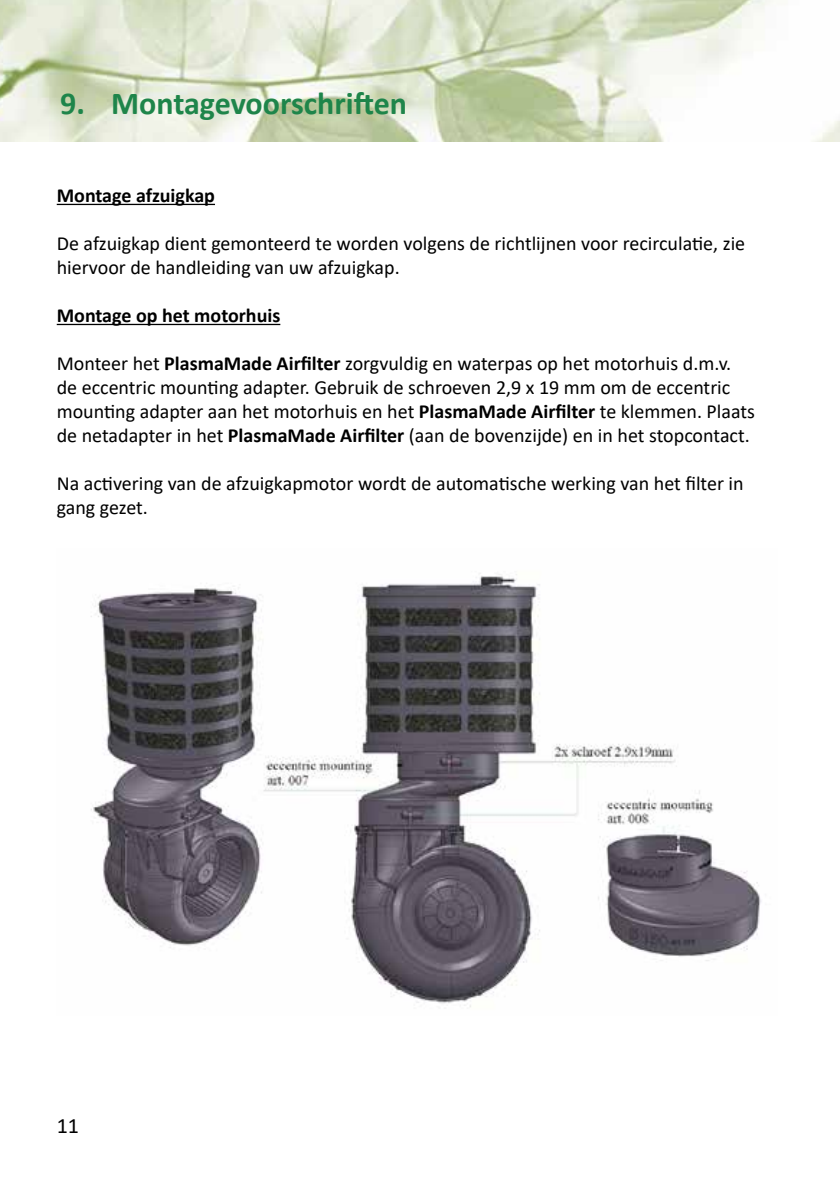
<style>
.page{position:relative;width:840px;height:1191px;background:#fff}
.page>*{position:absolute;margin:0;border:0;box-sizing:border-box;transform-origin:0 0}
.t1{font:700 32px "Calibri";color:#1e854a}
.t2{font:22px "Calibri";color:#000}
.t3{font:20px/24px "Calibri";color:#000}
.t4{font:700 20px "Calibri";color:#000}
.s1{font-weight:700}
</style>
<div class="page">
<img style="left:0;top:0;width:839px;height:142px">
<hr style="left:57px;top:204px;width:158px;height:1px;background:#000">
<hr style="left:57px;top:324px;width:223px;height:1px;background:#000">
<img style="left:91px;top:573px;width:671px;height:434px">
<h1 class="t1" style="left:60px;top:81px;width:348px">9. Montagevoorschriften</h1>
<p class="t4" style="left:57px;top:181px;width:160px">Montage afzuigkap</p>
<p class="t3" style="left:57px;top:231px;width:689px">De afzuigkap dient gemonteerd te worden volgens de richtlijnen voor recirculatie, zie hiervoor de handleiding van uw afzuigkap.</p>
<p class="t4" style="left:57px;top:301px;width:225px">Montage op het motorhuis</p>
<p class="t3" style="left:57px;top:351px;width:699px">Monteer het <span class="s1">PlasmaMade Airfilter</span> zorgvuldig en waterpas op het motorhuis d.m.v. de eccentric mounting adapter. Gebruik de schroeven 2,9 x 19 mm om de eccentric mounting adapter aan het motorhuis en het <span class="s1">PlasmaMade Airfilter</span> te klemmen. Plaats de netadapter in het <span class="s1">PlasmaMade Airfilter</span> (aan de bovenzijde) en in het stopcontact.</p>
<p class="t3" style="left:57px;top:471px;width:688px">Na activering van de afzuigkapmotor wordt de automatische werking van het filter in gang gezet.</p>
<p class="t2" style="left:57px;top:1110px;width:24px">11</p>
</div>
